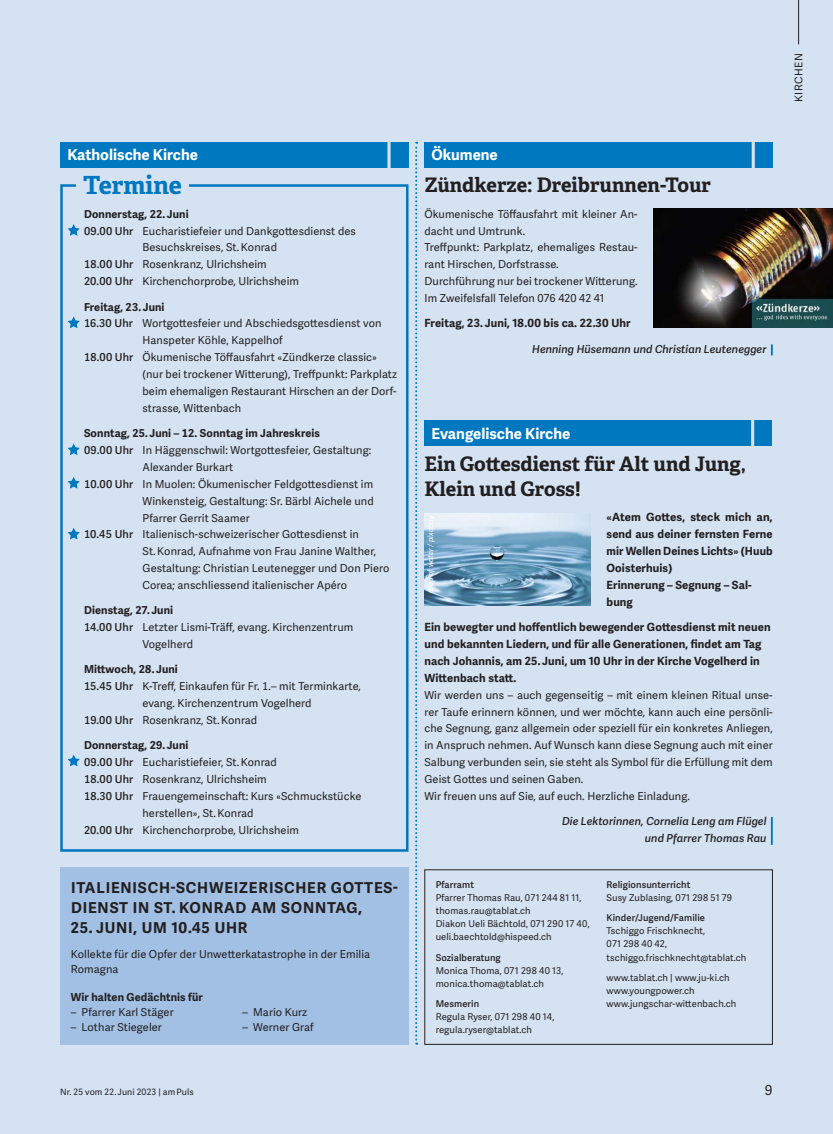
<style>
.page{position:relative;width:833px;height:1134px;background:#d4e2f2}
.page>*{position:absolute;margin:0;border:0;box-sizing:border-box;transform-origin:0 0}
.t1{font:700 25px "Adelle";letter-spacing:-.005em;color:#0078c0}
.t2{font:700 20px/25px "Adelle";color:#231f20}
.t3{font:700 15px/20px "Adelle Sans";letter-spacing:.055em;color:#231f20}
.t4{font:700 15px "Adelle Sans";color:#fff}
.t5{font:13.75px "Adelle Sans";color:#231f20}
.t6{font:700 11.25px/16.9px "Adelle Sans";letter-spacing:.01em;color:#231f20}
.t7{font:11px/16.9px "Adelle Sans";letter-spacing:.01em;color:#231f20}
.t8{font:700 11px "Adelle Sans";letter-spacing:.01em;color:#231f20}
.t9{font:italic 600 11px/16.9px "Adelle Sans";letter-spacing:.005em;color:#231f20;text-align:right}
.t10{font:10.62px "Adelle Sans";letter-spacing:.05em;color:#231f20}
.t11{font:9.38px/13.1px "Adelle Sans";letter-spacing:.01em;color:#231f20}
.t12{font:600 9.38px "Adelle Sans";letter-spacing:.01em;color:#231f20}
.t13{font:8.75px "Adelle Sans";letter-spacing:.01em;color:#231f20}
.t14{font:italic 7.5px "Adelle Sans";color:#fff}
.s1{font-weight:600}
</style>
<div class="page">
<hr style="left:798px;top:0;width:1px;height:44px;background:#231f20">
<div style="left:60px;top:184px;width:348px;height:668px;border:2px solid #0078c0"></div>
<svg style="left:68px;top:224px;width:12px;height:12px"></svg>
<svg style="left:68px;top:317px;width:12px;height:11px"></svg>
<svg style="left:68px;top:444px;width:12px;height:11px"></svg>
<svg style="left:68px;top:477px;width:12px;height:11px"></svg>
<svg style="left:68px;top:528px;width:12px;height:11px"></svg>
<svg style="left:68px;top:755px;width:12px;height:11px"></svg>
<div style="left:76px;top:168px;width:113px;height:33px;background:#d4e2f2"></div>
<div style="left:60px;top:142px;width:348px;height:25px;background:#0078c0"></div>
<hr style="left:387px;top:138px;width:3px;height:36px;background:#d4e2f2">
<svg style="left:415px;top:142px;width:2px;height:903px"></svg>
<div style="left:60px;top:867px;width:348px;height:178px;background:#a1c0e4"></div>
<div style="left:424px;top:142px;width:348px;height:25px;background:#0078c0"></div>
<svg style="left:751px;top:142px;width:4px;height:26px"></svg>
<img style="left:653px;top:208px;width:180px;height:119px">
<div style="left:424px;top:420px;width:348px;height:26px;background:#0078c0"></div>
<hr style="left:751px;top:417px;width:3px;height:36px;background:#d4e2f2">
<svg style="left:771px;top:817px;width:1px;height:28px"></svg>
<img style="left:424px;top:513px;width:166px;height:93px">
<div style="left:424px;top:869px;width:348px;height:176px;border:1px solid #231f20"></div>
<h3 class="t4" style="left:67px;top:146px;width:132px">Katholische Kirche</h3>
<h1 class="t1" style="left:83px;top:169px;width:100px">Termine</h1>
<p class="t8" style="left:84px;top:207px;width:106px">Donnerstag, 22. Juni</p>
<p class="t7" style="left:84px;top:223px;width:273px"><span class="s1">09.00 Uhr</span> Eucharistiefeier und Dankgottesdienst des</p>
<p class="t7" style="left:142px;top:239px;width:136px">Besuchskreises, St. Konrad</p>
<p class="t7" style="left:84px;top:256px;width:184px"><span class="s1">18.00 Uhr</span> Rosenkranz, Ulrichsheim</p>
<p class="t7" style="left:84px;top:273px;width:216px"><span class="s1">20.00 Uhr</span> Kirchenchorprobe, Ulrichsheim</p>
<p class="t8" style="left:84px;top:300px;width:82px">Freitag, 23. Juni</p>
<p class="t7" style="left:84px;top:315px;width:299px"><span class="s1">16.30 Uhr</span> Wortgottesfeier und Abschiedsgottesdienst von</p>
<p class="t7" style="left:142px;top:332px;width:142px">Hanspeter Köhle, Kappelhof</p>
<p class="t7" style="left:84px;top:349px;width:294px"><span class="s1">18.00 Uhr</span> Ökumenische Töffausfahrt «Zündkerze classic»</p>
<p class="t7" style="left:142px;top:366px;width:256px">(nur bei trockener Witterung), Treffpunkt: Parkplatz</p>
<p class="t7" style="left:142px;top:383px;width:256px">beim ehemaligen Restaurant Hirschen an der Dorf-</p>
<p class="t7" style="left:142px;top:400px;width:100px">strasse, Wittenbach</p>
<p class="t8" style="left:84px;top:427px;width:237px">Sonntag, 25. Juni – 12. Sonntag im Jahreskreis</p>
<p class="t7" style="left:84px;top:442px;width:289px"><span class="s1">09.00 Uhr</span> In Häggenschwil: Wortgottesfeier, Gestaltung:</p>
<p class="t7" style="left:142px;top:459px;width:92px">Alexander Burkart</p>
<p class="t7" style="left:84px;top:476px;width:291px"><span class="s1">10.00 Uhr</span> In Muolen: Ökumenischer Feldgottesdienst im</p>
<p class="t7" style="left:142px;top:493px;width:233px">Winkensteig, Gestaltung: Sr. Bärbl Aichele und</p>
<p class="t7" style="left:142px;top:509px;width:109px">Pfarrer Gerrit Saamer</p>
<p class="t7" style="left:84px;top:526px;width:276px"><span class="s1">10.45 Uhr</span> Italienisch-schweizerischer Gottesdienst in</p>
<p class="t7" style="left:142px;top:543px;width:235px">St. Konrad, Aufnahme von Frau Janine Walther,</p>
<p class="t7" style="left:142px;top:560px;width:248px">Gestaltung: Christian Leutenegger und Don Piero</p>
<p class="t7" style="left:142px;top:577px;width:206px">Corea; anschliessend italienischer Apéro</p>
<p class="t8" style="left:84px;top:604px;width:91px">Dienstag, 27. Juni</p>
<p class="t7" style="left:84px;top:619px;width:271px"><span class="s1">14.00 Uhr</span> Letzter Lismi-Träff, evang. Kirchenzentrum</p>
<p class="t7" style="left:142px;top:636px;width:52px">Vogelherd</p>
<p class="t8" style="left:84px;top:663px;width:95px">Mittwoch, 28. Juni</p>
<p class="t7" style="left:84px;top:678px;width:278px"><span class="s1">15.45 Uhr</span> K-Treff, Einkaufen für Fr. 1.– mit Terminkarte,</p>
<p class="t7" style="left:142px;top:695px;width:170px">evang. Kirchenzentrum Vogelherd</p>
<p class="t7" style="left:84px;top:712px;width:175px"><span class="s1">19.00 Uhr</span> Rosenkranz, St. Konrad</p>
<p class="t8" style="left:84px;top:739px;width:106px">Donnerstag, 29. Juni</p>
<p class="t7" style="left:84px;top:754px;width:194px"><span class="s1">09.00 Uhr</span> Eucharistiefeier, St. Konrad</p>
<p class="t7" style="left:84px;top:771px;width:184px"><span class="s1">18.00 Uhr</span> Rosenkranz, Ulrichsheim</p>
<p class="t7" style="left:84px;top:788px;width:279px"><span class="s1">18.30 Uhr</span> Frauengemeinschaft: Kurs «Schmuckstücke</p>
<p class="t7" style="left:142px;top:805px;width:113px">herstellen», St. Konrad</p>
<p class="t7" style="left:84px;top:822px;width:216px"><span class="s1">20.00 Uhr</span> Kirchenchorprobe, Ulrichsheim</p>
<h3 class="t3" style="left:71px;top:878px;width:328px">ITALIENISCH-SCHWEIZERISCHER GOTTES-<br>DIENST IN ST. KONRAD AM SONNTAG,</h3>
<h3 class="t3" style="left:71px;top:918px;width:178px">25. JUNI, UM 10.45 UHR</h3>
<p class="t7" style="left:71px;top:947px;width:301px;line-height:15px">Kollekte für die Opfer der Unwetterkatastrophe in der Emilia<br>Romagna</p>
<p class="t8" style="left:71px;top:990px;width:133px">Wir halten Gedächtnis für</p>
<p class="t7" style="left:71px;top:1004px;width:104px">– Pfarrer Karl Stäger</p>
<p class="t7" style="left:71px;top:1019px;width:93px">– Lothar Stiegeler</p>
<p class="t7" style="left:242px;top:1004px;width:66px">– Mario Kurz</p>
<p class="t7" style="left:242px;top:1019px;width:73px">– Werner Graf</p>
<h3 class="t4" style="left:431px;top:146px;width:68px">Ökumene</h3>
<h2 class="t2" style="left:424px;top:173px;width:288px">Zündkerze: Dreibrunnen-Tour</h2>
<p class="t7" style="left:424px;top:206px;width:215px">Ökumenische Töffausfahrt mit kleiner An&shy;dacht und Umtrunk.<br>Treffpunkt: Parkplatz, ehemaliges Restau&shy;rant Hirschen, Dorfstrasse.<br>Durchführung nur bei trockener Witterung.<br>Im Zweifelsfall Telefon 076 420 42 41</p>
<p class="t6" style="left:424px;top:315px;width:207px">Freitag, 23. Juni, 18.00 bis ca. 22.30 Uhr</p>
<p class="t9" style="left:532px;top:341px;width:236px">Henning Hüsemann und Christian Leutenegger</p>
<h3 class="t4" style="left:431px;top:424px;width:140px">Evangelische Kirche</h3>
<h2 class="t2" style="left:424px;top:451px;width:323px">Ein Gottesdienst für Alt und Jung,<br>Klein und Gross!</h2>
<p class="t6" style="left:606px;top:509px;width:168px">«Atem Gottes, steck mich an, send aus deiner fernsten Ferne mir Wellen Deines Lichts» (Huub<br>Ooisterhuis)<br>Erinnerung – Segnung – Sal&shy;bung</p>
<p class="t6" style="left:424px;top:619px;width:348px">Ein bewegter und hoffentlich bewegender Gottesdienst mit neuen und bekannten Liedern, und für alle Generationen, findet am Tag nach Johannis, am 25. Juni, um 10 Uhr in der Kirche Vogelherd in Wittenbach statt.</p>
<p class="t7" style="left:424px;top:687px;width:350px">Wir werden uns – auch gegenseitig – mit einem kleinen Ritual unse&shy;rer Taufe erinnern können, und wer möchte, kann auch eine persönli&shy;che Segnung, ganz allgemein oder speziell für ein konkretes Anliegen, in Anspruch nehmen. Auf Wunsch kann diese Segnung auch mit einer Salbung verbunden sein, sie steht als Symbol für die Erfüllung mit dem Geist Gottes und seinen Gaben.<br>Wir freuen uns auf Sie, auf euch. Herzliche Einladung.</p>
<p class="t9" style="left:562px;top:813px;width:206px">Die Lektorinnen, Cornelia Leng am Flügel und Pfarrer Thomas Rau</p>
<p class="t12" style="left:436px;top:879px;width:40px">Pfarramt</p>
<p class="t11" style="left:436px;top:891px;width:155px">Pfarrer Thomas Rau, 071 244 81 11, thomas.rau@tablat.ch<br>Diakon Ueli Bächtold, 071 290 17 40, ueli.baechtold@hispeed.ch</p>
<p class="t12" style="left:436px;top:952px;width:67px">Sozialberatung</p>
<p class="t11" style="left:436px;top:964px;width:129px">Monica Thoma, 071 298 40 13, monica.thoma@tablat.ch</p>
<p class="t12" style="left:436px;top:998px;width:45px">Mesmerin</p>
<p class="t11" style="left:436px;top:1010px;width:120px">Regula Ryser, 071 298 40 14, regula.ryser@tablat.ch</p>
<p class="t14" style="left:426px;top:593px;width:80px;rotate:-90deg">drop of water / pixabay</p>
<p class="t12" style="left:606px;top:879px;width:85px">Religionsunterricht</p>
<p class="t11" style="left:606px;top:891px;width:127px">Susy Zublasing, 071 298 51 79</p>
<p class="t12" style="left:606px;top:912px;width:100px">Kinder/Jugend/Familie</p>
<p class="t11" style="left:606px;top:925px;width:141px">Tschiggo Frischknecht,<br>071 298 40 42, tschiggo.frischknecht@tablat.ch</p>
<p class="t11" style="left:606px;top:971px;width:131px">www.tablat.ch | www.ju-ki.ch www.youngpower.ch www.jungschar-wittenbach.ch</p>
<p class="t13" style="left:60px;top:1087px;width:135px">Nr. 25 vom 22. Juni 2023 | am Puls</p>
<p class="t5" style="left:765px;top:1082px;width:9px">9</p>
<p class="t10" style="left:792px;top:102px;width:50px;rotate:-90deg">KIRCHEN</p>
</div>
